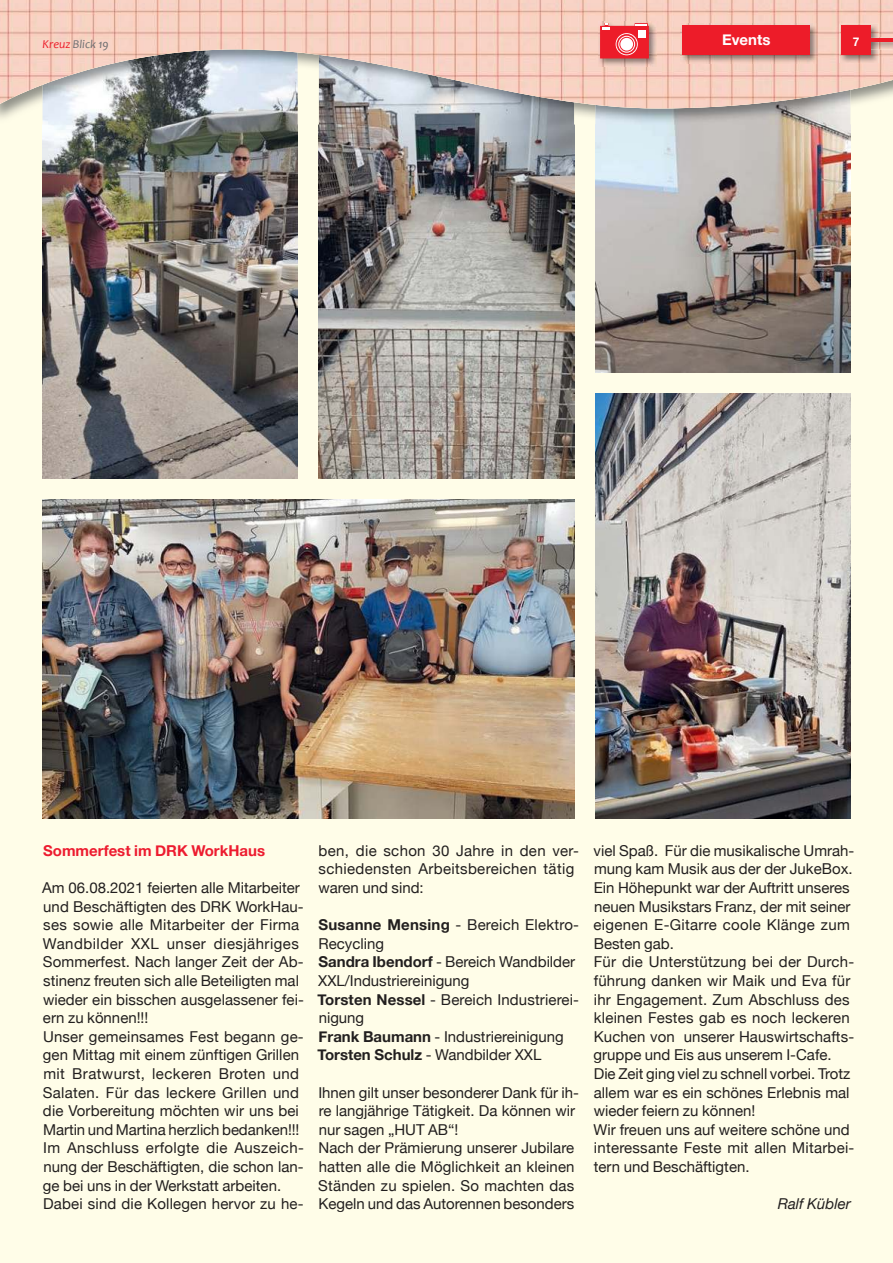
<style>
.page{position:relative;width:893px;height:1263px;background:#fffde8}
.page>*{position:absolute;margin:0;border:0;box-sizing:border-box;transform-origin:0 0}
.t1{font:15px/18.6px "Helvetica Neue";letter-spacing:.005em;color:#221f1f}
.t2{font:15px/18.6px "Helvetica Neue";letter-spacing:.025em;color:#221f1f}
.t3{font:700 15px "Helvetica Neue";color:#ed1b2f}
.t4{font:italic 15px "Helvetica Neue";color:#221f1f}
.t5{font:700 15px "Helvetica Neue";color:#fff}
.t6{font:italic 12px "Candara";color:#6c6e70}
.t7{font:700 12px "Helvetica Neue";color:#fff}
.s1{color:#ed1c29}
.s2{font-weight:700}
</style>
<div class="page">
<img style="left:43px;top:125px;width:255px;height:353px">
<img style="left:319px;top:125px;width:255px;height:353px">
<img style="left:595px;top:125px;width:255px;height:247px">
<img style="left:595px;top:393px;width:255px;height:426px">
<img style="left:43px;top:500px;width:531px;height:319px">
<img style="left:0;top:108px;width:851px;height:17px">
<img style="left:0;top:0;width:893px;height:108px">
<img style="left:681px;top:24px;width:137px;height:39px">
<div style="left:682px;top:26px;width:128px;height:29px;background:#ed1c29"></div>
<img style="left:598px;top:21px;width:59px;height:45px">
<svg style="left:600px;top:23px;width:49px;height:35px"></svg>
<svg style="left:616px;top:33px;width:22px;height:22px"></svg>
<div style="left:616px;top:34px;width:21px;height:20px;border:2px solid #ed1c29;border-radius:50%"></div>
<div style="left:619px;top:37px;width:15px;height:14px;border:1px solid #ed1c29;border-radius:50%"></div>
<img style="left:879px;top:37px;width:14px;height:12px">
<hr style="left:850px;top:39px;width:43px;height:3px;background:#ed1c29">
<img style="left:839px;top:24px;width:40px;height:39px">
<img style="left:871px;top:39px;width:8px;height:3px">
<div style="left:841px;top:26px;width:30px;height:29px;background:#ed1c29"></div>
<p class="t6" style="left:43px;top:40px;width:68px"><span class="s1">Kreuz</span> Blick 19</p>
<p class="t5" style="left:722px;top:28px;width:50px">Events</p>
<p class="t7" style="left:853px;top:35px;width:8px">7</p>
<p class="t3" style="left:43px;top:838px;width:223px">Sommerfest im DRK WorkHaus</p>
<p class="t1" style="left:42px;top:879px;width:263px">Am 06.08.2021 feierten alle Mitarbeiter und Beschäftigten des DRK WorkHau&shy;ses sowie alle Mitarbeiter der Firma Wandbilder XXL unser diesjähriges Sommerfest. Nach langer Zeit der Ab&shy;stinenz freuten sich alle Beteiligten mal wieder ein bisschen ausgelassener fei&shy;ern zu können!!!<br>Unser gemeinsames Fest begann ge&shy;gen Mittag mit einem zünftigen Grillen mit Bratwurst, leckeren Broten und Salaten. Für das leckere Grillen und die Vorbereitung möchten wir uns bei Martin und Martina herzlich bedanken!!!<br>Im Anschluss erfolgte die Auszeich&shy;nung der Beschäftigten, die schon lan&shy;ge bei uns in der Werkstatt arbeiten.<br>Dabei sind die Kollegen hervor zu he-</p>
<p class="t2" style="left:318px;top:842px;width:262px">ben, die schon 30 Jahre in den ver&shy;schiedensten Arbeitsbereichen tätig waren und sind:</p>
<p class="t1" style="left:318px;top:916px;width:263px"><span class="s2">Susanne Mensing</span> - Bereich Elektro-<br>Recycling<br><span class="s2">Sandra Ibendorf</span> - Bereich Wandbilder<br>XXL/Industriereinigung<br><span class="s2">Torsten Nessel</span> - Bereich Industrierei&shy;nigung<br><span class="s2">Frank Baumann</span> - Industriereinigung<br><span class="s2">Torsten Schulz</span> - Wandbilder XXL</p>
<p class="t1" style="left:318px;top:1084px;width:262px">Ihnen gilt unser besonderer Dank für ih&shy;re langjährige Tätigkeit. Da können wir nur sagen „HUT AB“!<br>Nach der Prämierung unserer Jubilare hatten alle die Möglichkeit an kleinen Ständen zu spielen. So machten das Kegeln und das Autorennen besonders</p>
<p class="t1" style="left:593px;top:842px;width:262px">viel Spaß. Für die musikalische Umrah&shy;mung kam Musik aus der der JukeBox.<br>Ein Höhepunkt war der Auftritt unseres neuen Musikstars Franz, der mit seiner eigenen E-Gitarre coole Klänge zum Besten gab.<br>Für die Unterstützung bei der Durch&shy;führung danken wir Maik und Eva für ihr Engagement. Zum Abschluss des kleinen Festes gab es noch leckeren Kuchen von unserer Hauswirtschafts&shy;gruppe und Eis aus unserem I-Cafe.<br>Die Zeit ging viel zu schnell vorbei. Trotz allem war es ein schönes Erlebnis mal wieder feiern zu können!<br>Wir freuen uns auf weitere schöne und interessante Feste mit allen Mitarbei&shy;tern und Beschäftigten.</p>
<p class="t4" style="left:778px;top:1198px;width:74px">Ralf Kübler</p>
</div>
